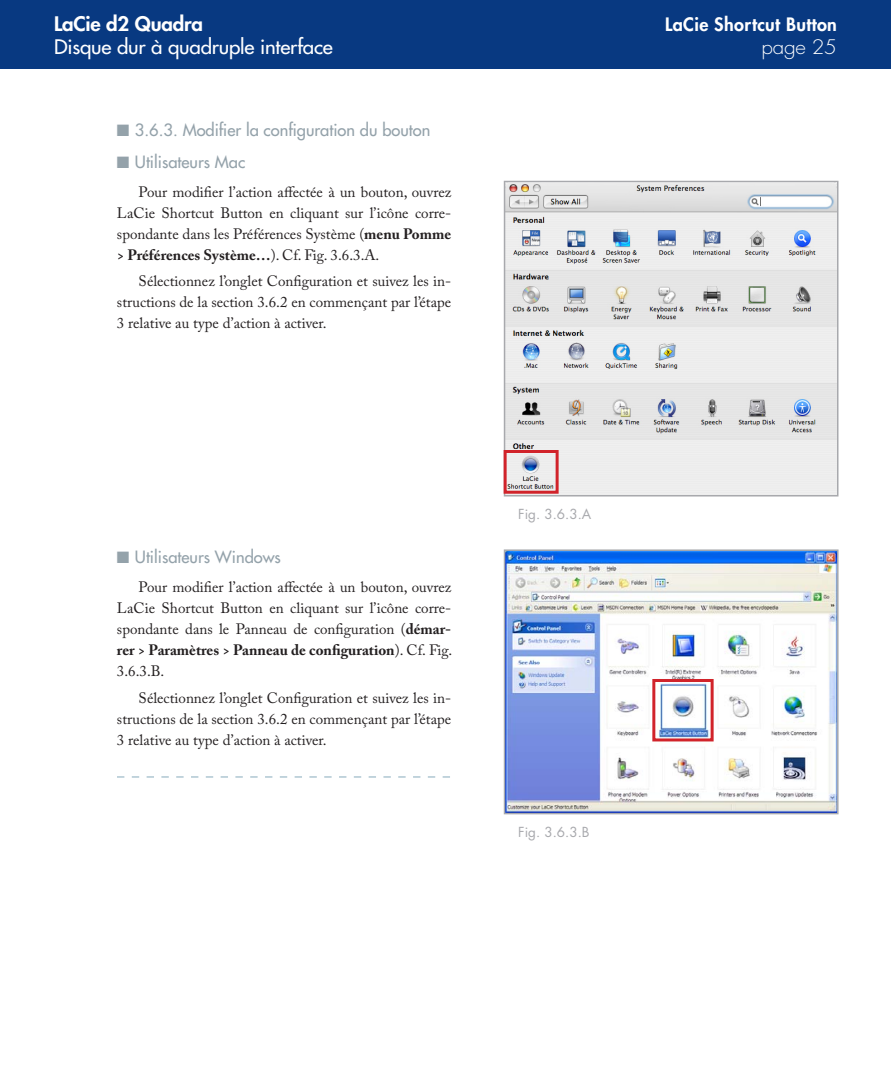
<style>
.page{position:relative;width:891px;height:1080px;background:#fff}
.page>*{position:absolute;margin:0;border:0;box-sizing:border-box;transform-origin:0 0}
.t1{font:19.5px "Futura";letter-spacing:-.01em;color:#fff;scale:1.05 1}
.t2{font:800 19.5px "Futura";letter-spacing:-.01em;color:#fff;scale:1.05 1}
.t3{font:300 19.5px "Futura";color:#fff;scale:1.05 1}
.t4{font:800 18px "Futura";letter-spacing:.02em;color:#fff}
.t5{font:16.5px "Futura";color:#94a2aa}
.t6{font:15px/21px "Adobe Caslon Pro";color:#231f20;text-align:justify}
.t7{font:13.5px "Futura";color:#a8a9ad}
.s1{font-weight:700}
</style>
<div class="page">
<div style="left:0;top:0;width:891px;height:69px;background:#083981"></div>
<svg style="left:503px;top:180px;width:336px;height:317px;background:#dedfe0"></svg>
<svg style="left:117px;top:777px;width:333px;height:1px"></svg>
<div style="left:504px;top:450px;width:55px;height:44px;border:3px solid #d1232a"></div>
<svg style="left:503px;top:549px;width:336px;height:266px"></svg>
<div style="left:652px;top:679px;width:62px;height:62px;border:3px solid #d1232a"></div>
<h1 class="t2" style="left:54px;top:10px;width:143px">LaCie d2 Quadra</h1>
<h1 class="t1" style="left:54px;top:34px;width:267px">Disque dur à quadruple interface</h1>
<h1 class="t3" style="left:762px;top:34px;width:60px">page 25</h1>
<p class="t4" style="left:665px;top:12px;width:173px">LaCie Shortcut Button</p>
<p class="t5" style="left:117px;top:119px;width:315px">■ 3.6.3. Modifier la configuration du bouton</p>
<p class="t5" style="left:117px;top:151px;width:130px">■ Utilisateurs Mac</p>
<p class="t6" style="left:117px;top:181px;width:336px;text-indent:22px">Pour modifier l’action affectée à un bouton, ouvrez LaCie Shortcut Button en cliquant sur l’icône corre&shy;spondante dans les Préférences Système (<span class="s1">menu Pomme &gt; Préférences Système…</span>). Cf. Fig. 3.6.3.A.</p>
<p class="t6" style="left:117px;top:271px;width:336px;text-indent:22px">Sélectionnez l’onglet Configuration et suivez les in&shy;structions de la section 3.6.2 en commençant par l’étape 3 relative au type d’action à activer.</p>
<p class="t5" style="left:117px;top:546px;width:165px">■ Utilisateurs Windows</p>
<p class="t6" style="left:117px;top:576px;width:337px;text-indent:22px">Pour modifier l’action affectée à un bouton, ouvrez LaCie Shortcut Button en cliquant sur l’icône corre&shy;spondante dans le Panneau de configuration (<span class="s1">démar&shy;rer &gt; Paramètres &gt; Panneau de configuration</span>). Cf. Fig.<br>3.6.3.B.</p>
<p class="t6" style="left:117px;top:687px;width:336px;text-indent:22px">Sélectionnez l’onglet Configuration et suivez les in&shy;structions de la section 3.6.2 en commençant par l’étape 3 relative au type d’action à activer.</p>
<p class="t7" style="left:518px;top:505px;width:74px">Fig. 3.6.3.A</p>
<p class="t7" style="left:518px;top:823px;width:73px">Fig. 3.6.3.B</p>
</div>
